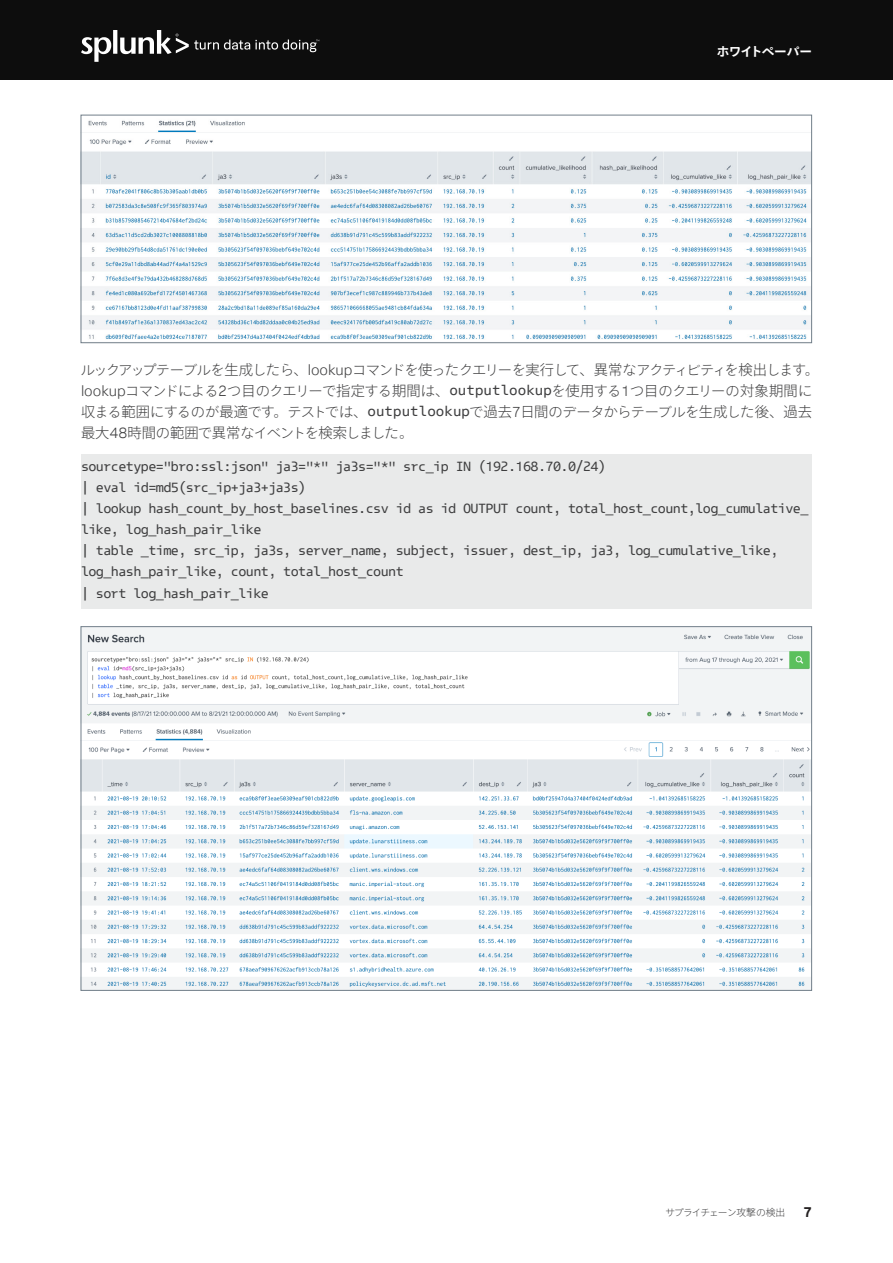
<style>
.page{position:relative;width:893px;height:1263px;background:#fff}
.page>*{position:absolute;margin:0;border:0;box-sizing:border-box;transform-origin:0 0}
.Main_Body_Text_FANCY{font:300 14.25px/21px "Ryo Gothic Plus N";letter-spacing:-.045em;color:#3e3e3f}
.t1{font:700 14.25px "Splunk Data Sans Pro";color:#231f20}
.Main_Body_Text_FANCY-2{font:13.5px/21px "Splunk Data Sans Mono";letter-spacing:-.045em;color:#3e3e3f}
.t2{font:700 12.6px "Ryo Gothic Plus N";letter-spacing:-.05em;color:#fff}
.t3{font:300 9.75px "Ryo Gothic Plus N";letter-spacing:-.07em;color:#3e3e3f}
.s1{font-family:"Splunk Data Sans Pro";font-size:15px}
.s2{font-family:"Splunk Data Sans Mono";font-weight:400}
</style>
<div class="page">
<div style="left:0;top:0;width:893px;height:80px;background:#0d0d0d"></div>
<svg style="left:81px;top:30px;width:238px;height:32px"></svg>
<div style="left:81px;top:455px;width:731px;height:154px;background:#e9eaea"></div>
<img style="left:83px;top:120px;width:727px;height:219px">
<div style="left:81px;top:115px;width:731px;height:228px;border:1px solid #727f8a"></div>
<img style="left:83px;top:628px;width:727px;height:361px">
<p class="t2" style="left:717px;top:43px;width:97px">ホワイトペーパー</p>
<p class="Main_Body_Text_FANCY" style="left:81px;top:359px;width:740px">ルックアップテーブルを生成したら、<span class="s1">lookup</span>コマンドを使ったクエリーを実行して、異常なアクティビティを検出します。<span class="s1">lookup</span>コマンドによる<span class="s1">2</span>つ目のクエリーで指定する期間は、<span class="s2">outputlookup</span>を使用する<span class="s1">1</span>つ目のクエリーの対象期間に収まる範囲にするのが最適です。テストでは、<span class="s2">outputlookup</span>で過去<span class="s1">7</span>日間のデータからテーブルを生成した後、過去最大<span class="s1">48</span>時間の範囲で異常なイベントを検索しました。</p>
<p class="Main_Body_Text_FANCY-2" style="left:81px;top:456px;width:729px">sourcetype="bro:ssl:json" ja3="*" ja3s="*" src_ip IN (192.168.70.0/24)<br>| eval id=md5(src_ip+ja3+ja3s)<br>| lookup hash_count_by_host_baselines.csv id as id OUTPUT count, total_host_count,log_cumulative_ like, log_hash_pair_like<br>| table _time, src_ip, ja3s, server_name, subject, issuer, dest_ip, ja3, log_cumulative_like, log_hash_pair_like, count, total_host_count<br>| sort log_hash_pair_like</p>
<p class="t3" style="left:666px;top:1206px;width:121px">サプライチェーン攻撃の検出</p>
<p class="t1" style="left:803px;top:1203px;width:10px">7</p>
</div>
